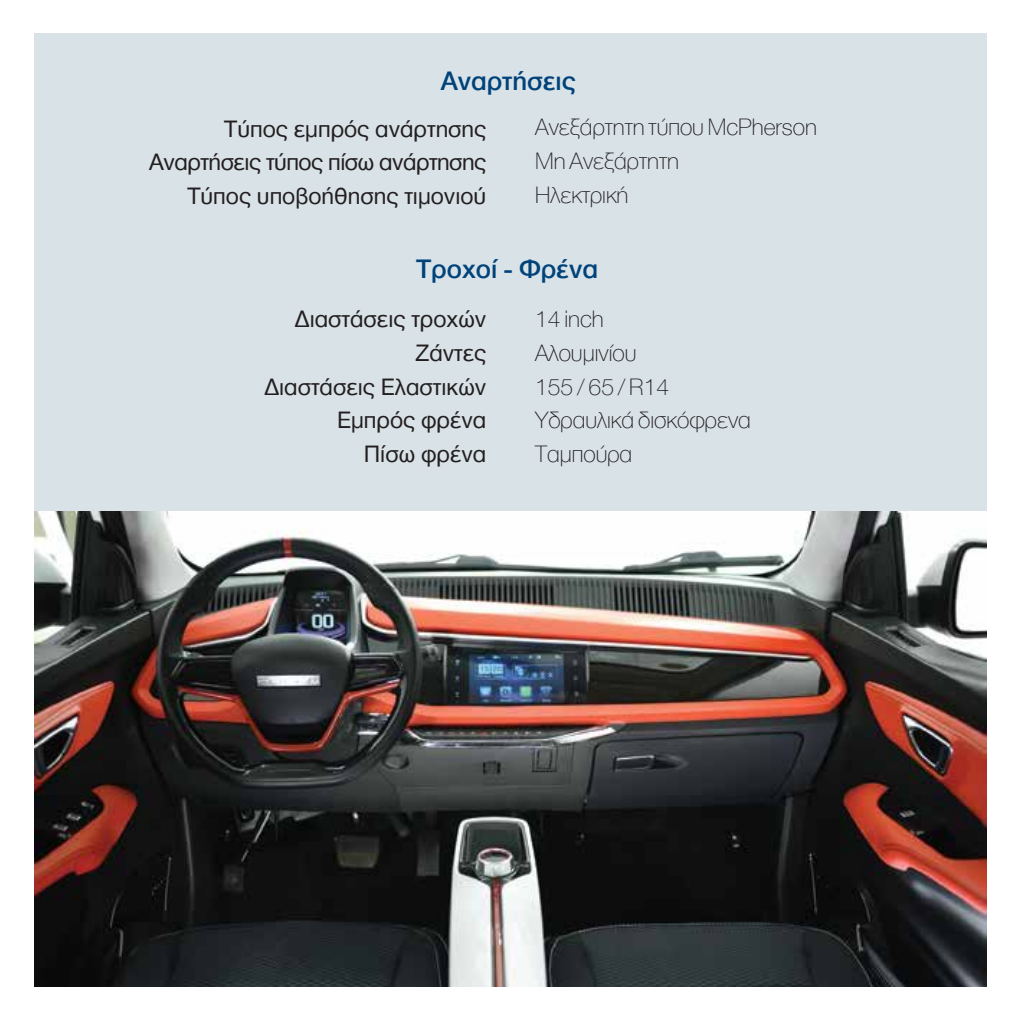
<style>
.page{position:relative;width:1021px;height:1021px;background:#fff}
.page>*{position:absolute;margin:0;border:0;box-sizing:border-box;transform-origin:0 0}
.t1{font:500 27.4px "CF Helvetica";color:#00427a}
.t2{font:24.4px/33.6px "CF Helvetica";color:#231f20;text-align:right}
.t3{font:200 24.4px/33.6px "CF Helvetica";color:#231f20}
</style>
<div class="page">
<img style="left:34px;top:511px;width:952px;height:475px">
<div style="left:34px;top:33px;width:952px;height:478px;background:#d8e2e7"></div>
<p class="t1" style="left:441px;top:66px;width:136px">Αναρτήσεις</p>
<p class="t2" style="left:149px;top:112px;width:338px">Τύπος εµπρός ανάρτησης<br>Αναρτήσεις τύπος πίσω ανάρτησης<br>Τύπος υποβοήθησης τιµονιού</p>
<p class="t3" style="left:535px;top:110px;width:283px">Ανεξάρτητη τύπου McPherson<br>Μη Ανεξάρτητη<br>Ηλεκτρική</p>
<p class="t1" style="left:416px;top:254px;width:183px">Τροχοί - Φρένα</p>
<p class="t2" style="left:264px;top:302px;width:223px">∆ιαστάσεις τροχών<br>Ζάντες<br>∆ιαστάσεις Ελαστικών<br>Εµπρός φρένα<br>Πίσω φρένα</p>
<p class="t3" style="left:535px;top:302px;width:217px">14 inch<br>Αλουµινίου<br>155 / 65 / R14<br>Υδραυλικά δισκόφρενα<br>Ταµπούρα</p>
</div>
